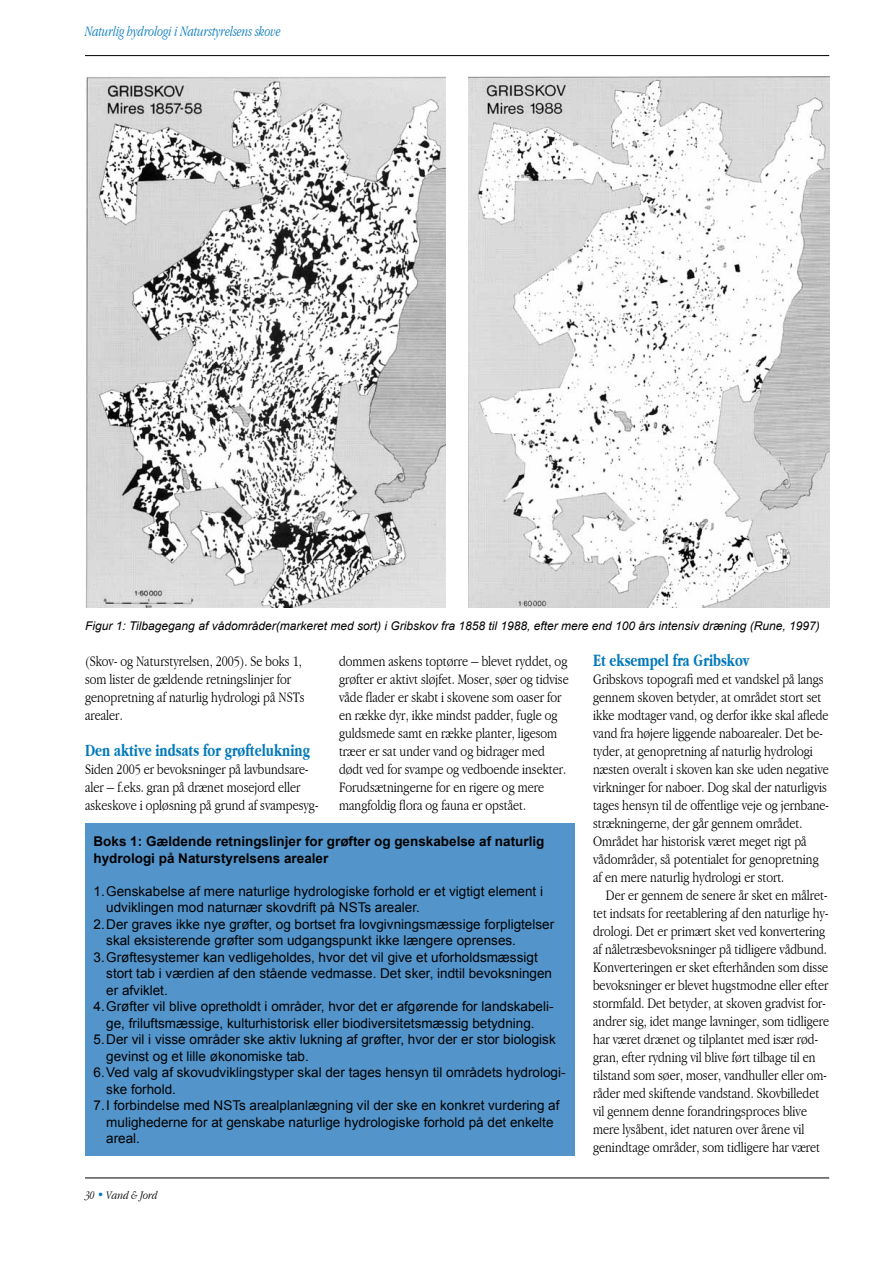
<style>
.page{position:relative;width:893px;height:1263px;background:#fff}
.page>*{position:absolute;margin:0;border:0;box-sizing:border-box;transform-origin:0 0}
.t1{font:700 condensed 18px "Garamond";color:#0078bb;scale:.9 1}
.t2{font:300 condensed 15px/18px "Garamond";color:#000}
.t3{font:italic 300 condensed 15px "Garamond";color:#0078bb;scale:.9 1}
.t4{font:13.5px/16.5px "Arial";color:#000}
.t5{font:700 13.5px/16.5px "Arial";color:#000}
.t6{font:italic 12px "Arial";color:#000}
.t7{font:italic 300 condensed 12px "Garamond";color:#000}
.s1{color:#0079bc}
</style>
<div class="page">
<hr style="left:85px;top:1177px;width:744px;height:1px;background:#000">
<svg style="left:104px;top:1177px;width:60px;height:2px"></svg>
<hr style="left:85px;top:55px;width:744px;height:1px;background:#000">
<div style="left:85px;top:824px;width:489px;height:332px;background:#5395cb"></div>
<img style="left:85px;top:77px;width:361px;height:531px">
<img style="left:469px;top:77px;width:360px;height:531px">
<p class="t3" style="left:85px;top:23px;width:219px">Naturlig hydrologi i Naturstyrelsens skove</p>
<p class="t6" style="left:85px;top:618px;width:736px">Figur 1: Tilbagegang af vådområder(markeret med sort) i Gribskov fra 1858 til 1988, efter mere end 100 års intensiv dræning (Rune, 1997)</p>
<p class="t2" style="left:339px;top:652px;width:231px">dommen askens toptørre – blevet ryddet, og grøfter er aktivt sløjfet. Moser, søer og tidvise våde flader er skabt i skovene som oaser for en række dyr, ikke mindst padder, fugle og guldsmede samt en række planter, ligesom træer er sat under vand og bidrager med dødt ved for svampe og vedboende insekter.<br>Forudsætningerne for en rigere og mere mangfoldig flora og fauna er opstået.</p>
<p class="t1" style="left:593px;top:650px;width:175px">Et eksempel fra Gribskov</p>
<p class="t2" style="left:85px;top:652px;width:221px">(Skov- og Naturstyrelsen, 2005). Se boks 1, som lister de gældende retningslinjer for genopretning af naturlig hydrologi på NSTs arealer.</p>
<p class="t1" style="left:85px;top:740px;width:251px">Den aktive indsats for grøftelukning</p>
<p class="t2" style="left:85px;top:760px;width:235px">Siden 2005 er bevoksninger på lavbundsare&shy;aler – f.eks. gran på drænet mosejord eller askeskove i opløsning på grund af svampesyg-</p>
<p class="t2" style="left:593px;top:670px;width:237px">Gribskovs topografi med et vandskel på langs gennem skoven betyder, at området stort set ikke modtager vand, og derfor ikke skal aflede vand fra højere liggende naboarealer. Det be&shy;tyder, at genopretning af naturlig hydrologi næsten overalt i skoven kan ske uden negative virkninger for naboer. Dog skal der naturligvis tages hensyn til de offentlige veje og jernbane&shy;strækningerne, der går gennem området.<br>Området har historisk været meget rigt på vådområder, så potentialet for genopretning af en mere naturlig hydrologi er stort.</p>
<p class="t2" style="left:593px;top:886px;width:238px;text-indent:13px">Der er gennem de senere år sket en målret&shy;tet indsats for reetablering af den naturlige hy&shy;drologi. Det er primært sket ved konvertering af nåletræsbevoksninger på tidligere vådbund.<br>Konverteringen er sket efterhånden som disse bevoksninger er blevet hugstmodne eller efter stormfald. Det betyder, at skoven gradvist for&shy;andrer sig, idet mange lavninger, som tidligere har været drænet og tilplantet med især rød&shy;gran, efter rydning vil blive ført tilbage til en tilstand som søer, moser, vandhuller eller om&shy;råder med skiftende vandstand. Skovbilledet vil gennem denne forandringsproces blive mere lysåbent, idet naturen over årene vil genindtage områder, som tidligere har været</p>
<p class="t5" style="left:94px;top:834px;width:452px">Boks 1: Gældende retningslinjer for grøfter og genskabelse af naturlig hydrologi på Naturstyrelsens arealer</p>
<p class="t4" style="left:106px;top:883px;width:438px;text-indent:-13px">1. Genskabelse af mere naturlige hydrologiske forhold er et vigtigt element i udviklingen mod naturnær skovdrift på NSTs arealer.</p>
<p class="t4" style="left:106px;top:916px;width:449px;text-indent:-13px">2. Der graves ikke nye grøfter, og bortset fra lovgivningsmæssige forpligtelser skal eksisterende grøfter som udgangspunkt ikke længere oprenses.</p>
<p class="t4" style="left:106px;top:949px;width:447px;text-indent:-13px">3. Grøftesystemer kan vedligeholdes, hvor det vil give et uforholdsmæssigt stort tab i værdien af den stående vedmasse. Det sker, indtil bevoksningen er afviklet.</p>
<p class="t4" style="left:94px;top:998px;width:461px;text-align:center">4. Grøfter vil blive opretholdt i områder, hvor det er afgørende for landskabeli&shy;ge, friluftsmæssige, kulturhistorisk eller biodiversitetsmæssig betydning.</p>
<p class="t4" style="left:106px;top:1031px;width:451px;text-indent:-13px">5. Der vil i visse områder ske aktiv lukning af grøfter, hvor der er stor biologisk gevinst og et lille økonomiske tab.</p>
<p class="t4" style="left:106px;top:1064px;width:461px;text-indent:-13px">6. Ved valg af skovudviklingstyper skal der tages hensyn til områdets hydrologi&shy;ske forhold.</p>
<p class="t4" style="left:106px;top:1097px;width:455px;text-indent:-13px">7. I forbindelse med NSTs arealplanlægning vil der ske en konkret vurdering af mulighederne for at genskabe naturlige hydrologiske forhold på det enkelte areal.</p>
<p class="t7" style="left:85px;top:1189px;width:74px">30 <span class="s1">•</span> Vand &amp; Jord</p>
</div>
